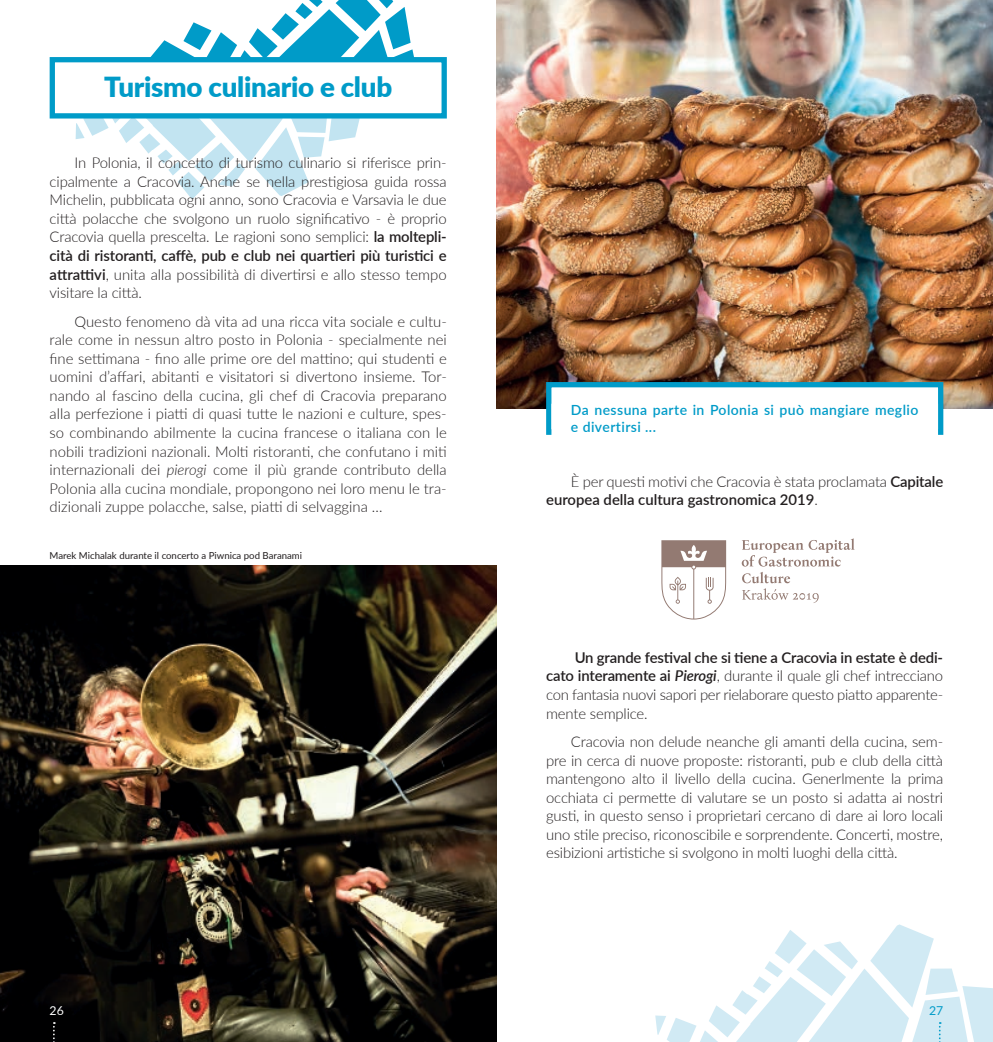
<style>
.page{position:relative;width:993px;height:1042px;background:#fff}
.page>*{position:absolute;margin:0;border:0;box-sizing:border-box;transform-origin:0 0}
.t1{font:900 27.65px "Lato";letter-spacing:-.01em;color:#009bc8}
.t2{font:300 14.88px/18.6px "Lato";letter-spacing:-.01em;color:#231f20;text-align:justify}
.t3{font:600 14px/16.8px "Lato";letter-spacing:.03em;color:#009bc8}
.t4{font:12.25px "Lato";color:#fff}
.t5{font:12.25px "Lato";color:#009bc8}
.t6{font:9.62px "Lato";color:#231f20}
.s1{font-weight:600}
.s2{font-style:italic}
.s3{font-weight:600;font-style:italic}
</style>
<div class="page">
<svg style="left:49px;top:0;width:398px;height:199px"></svg>
<img style="left:0;top:566px;width:496px;height:476px">
<img style="left:496px;top:0;width:496px;height:408px">
<svg style="left:543px;top:379px;width:402px;height:56px"></svg>
<svg style="left:661px;top:540px;width:65px;height:79px"></svg>
<svg style="left:742px;top:572px;width:76px;height:31px"></svg>
<svg style="left:741px;top:538px;width:113px;height:28px"></svg>
<svg style="left:655px;top:924px;width:337px;height:118px"></svg>
<svg style="left:53px;top:1022px;width:2px;height:20px"></svg>
<h1 class="t1" style="left:104px;top:66px;width:289px">Turismo culinario e club</h1>
<p class="t2" style="left:50px;top:153px;width:398px;text-indent:25px">In Polonia, il concetto di turismo culinario si riferisce prin&shy;cipalmente a Cracovia. Anche se nella prestigiosa guida rossa Michelin, pubblicata ogni anno, sono Cracovia e Varsavia le due città polacche che svolgono un ruolo significativo - è proprio Cracovia quella prescelta. Le ragioni sono semplici: <span class="s1">la moltepli&shy;cità di ristoranti, caffè, pub e club nei quartieri più turistici e attrattivi</span>, unita alla possibilità di divertirsi e allo stesso tempo visitare la città.</p>
<p class="t2" style="left:50px;top:311px;width:398px;text-indent:25px">Questo fenomeno dà vita ad una ricca vita sociale e cultu&shy;rale come in nessun altro posto in Polonia - specialmente nei fine settimana - fino alle prime ore del mattino; qui studenti e uomini d’affari, abitanti e visitatori si divertono insieme. Tor&shy;nando al fascino della cucina, gli chef di Cracovia preparano alla perfezione i piatti di quasi tutte le nazioni e culture, spes&shy;so combinando abilmente la cucina francese o italiana con le nobili tradizioni nazionali. Molti ristoranti, che confutano i miti internazionali dei <span class="s2">pierogi</span> come il più grande contributo della Polonia alla cucina mondiale, propongono nei loro menu le tra&shy;dizionali zuppe polacche, salse, piatti di selvaggina …</p>
<p class="t6" style="left:50px;top:548px;width:254px">Marek Michalak durante il concerto a Piwnica pod Baranami</p>
<p class="t3" style="left:570px;top:401px;width:349px">Da nessuna parte in Polonia si può mangiare meglio e divertirsi ...</p>
<p class="t2" style="left:546px;top:472px;width:398px;text-indent:25px">È per questi motivi che Cracovia è stata proclamata <span class="s1">Capitale europea della cultura gastronomica 2019</span>.</p>
<p class="t2" style="left:546px;top:648px;width:398px;text-indent:29px"><span class="s1">Un grande festival che si tiene a Cracovia in estate è dedi&shy;cato interamente ai</span> <span class="s3">Pierogi</span>, durante il quale gli chef intrecciano con fantasia nuovi sapori per rielaborare questo piatto apparente&shy;mente semplice.</p>
<p class="t2" style="left:546px;top:732px;width:398px;text-indent:25px">Cracovia non delude neanche gli amanti della cucina, sem&shy;pre in cerca di nuove proposte: ristoranti, pub e club della città mantengono alto il livello della cucina. Generlmente la prima occhiata ci permette di valutare se un posto si adatta ai nostri gusti, in questo senso i proprietari cercano di dare ai loro locali uno stile preciso, riconoscibile e sorprendente. Concerti, mostre, esibizioni artistiche si svolgono in molti luoghi della città.</p>
<p class="t4" style="left:50px;top:1001px;width:16px">26</p>
<p class="t5" style="left:928px;top:1001px;width:16px">27</p>
</div>
